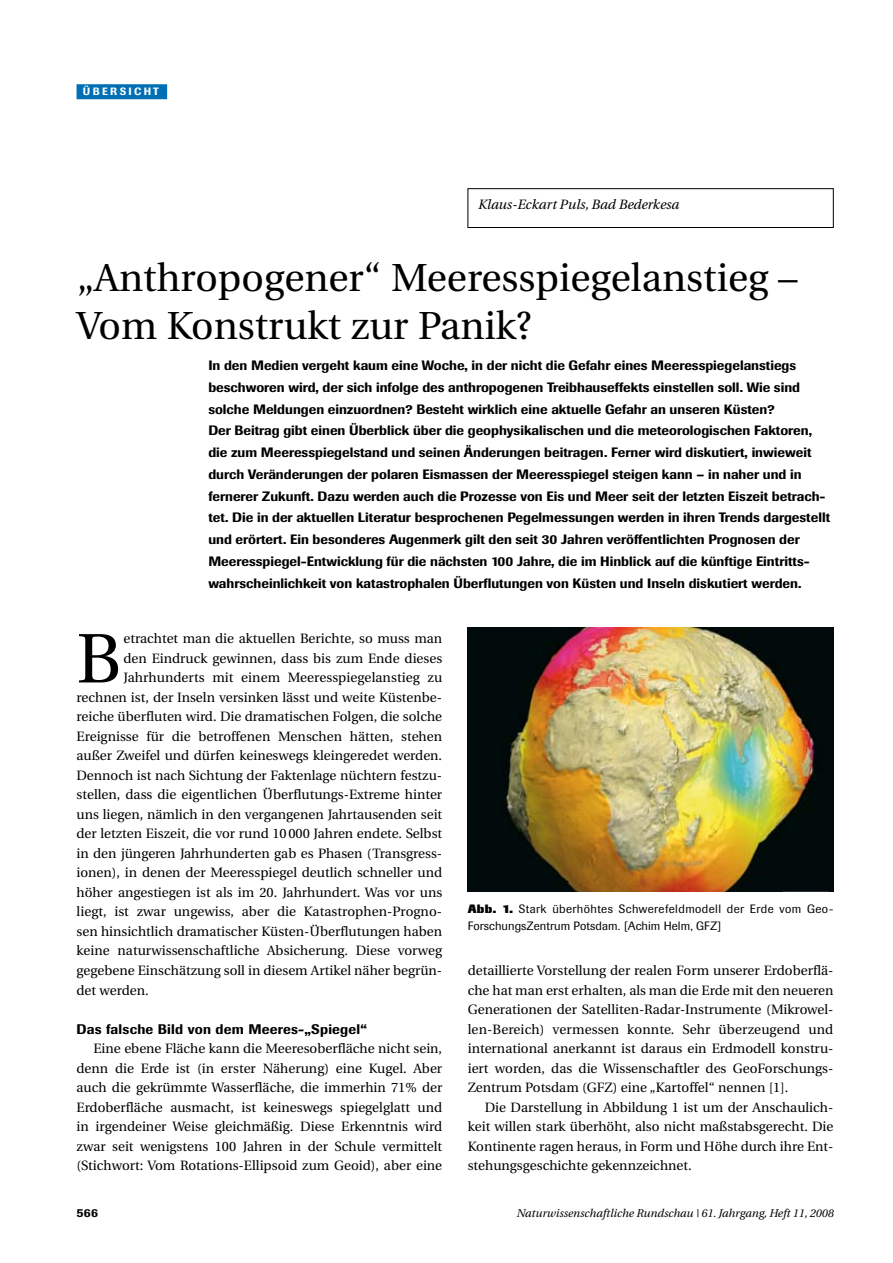
<style>
.page{position:relative;width:893px;height:1263px;background:#fff}
.page>*{position:absolute;margin:0;border:0;box-sizing:border-box;transform-origin:0 0}
.t1{font:69.9px "Utopia";color:#000}
.t2{font:39px/48px "Utopia";color:#000}
.t3{font:500 13.8px "Berthold Imago BQ";letter-spacing:.015em;color:#000}
.t4{font:13.5px/19.5px "Utopia";color:#000;text-align:justify}
.t5{font:500 13.5px/21.8px "Berthold Imago BQ";color:#000}
.t6{font:italic 13.5px "Utopia";color:#000}
.t7{font:12px/16.5px "Berthold Imago BQ";letter-spacing:.035em;color:#000}
.t8{font:500 12px "Berthold Imago BQ";color:#000}
.t9{font:italic 11.25px "Utopia";color:#000}
.t10{font:500 10.5px "Berthold Imago BQ";letter-spacing:.225em;color:#fff}
.s1{font-weight:800}
</style>
<div class="page">
<div style="left:77px;top:84px;width:90px;height:15px;background:#006fb4"></div>
<div style="left:468px;top:189px;width:365px;height:39px;border:1px solid #000"></div>
<img style="left:468px;top:627px;width:365px;height:265px">
<p class="t10" style="left:83px;top:85px;width:78px">ÜBERSICHT</p>
<p class="t6" style="left:478px;top:197px;width:202px">Klaus-Eckart Puls, Bad Bederkesa</p>
<h2 class="t2" style="left:77px;top:255px;width:722px">„Anthropogener“ Meeresspiegelanstieg –<br>Vom Konstrukt zur Panik?</h2>
<p class="t5" style="left:208px;top:355px;width:623px">In den Medien vergeht kaum eine Woche, in der nicht die Gefahr eines Meeresspiegelanstiegs beschworen wird, der sich infolge des anthropogenen Treibhauseffekts einstellen soll. Wie sind solche Meldungen einzuordnen? Besteht wirklich eine aktuelle Gefahr an unseren Küsten?<br>Der Beitrag gibt einen Überblick über die geophysikalischen und die meteorologischen Faktoren, die zum Meeresspiegelstand und seinen Änderungen beitragen. Ferner wird diskutiert, inwieweit durch Veränderungen der polaren Eismassen der Meeresspiegel steigen kann – in naher und in fernerer Zukunft. Dazu werden auch die Prozesse von Eis und Meer seit der letzten Eiszeit betrach&shy;tet. Die in der aktuellen Literatur besprochenen Pegelmessungen werden in ihren Trends dargestellt und erörtert. Ein besonderes Augenmerk gilt den seit 30 Jahren veröffentlichten Prognosen der Meeresspiegel-Entwicklung für die nächsten 100 Jahre, die im Hinblick auf die künftige Eintritts&shy;wahrscheinlichkeit von katastrophalen Überflutungen von Küsten und Inseln diskutiert werden.</p>
<h1 class="t1" style="left:77px;top:620px;width:47px">B</h1>
<p class="t4" style="left:123px;top:629px;width:320px">etrachtet man die aktuellen Berichte, so muss man</p>
<p class="t4" style="left:123px;top:649px;width:320px">den Eindruck gewinnen, dass bis zum Ende dieses</p>
<p class="t4" style="left:123px;top:668px;width:320px">Jahrhunderts mit einem Meeresspiegelanstieg zu</p>
<p class="t4" style="left:77px;top:688px;width:367px">rechnen ist, der Inseln versinken lässt und weite Küstenbe-</p>
<p class="t4" style="left:77px;top:707px;width:367px">reiche überfluten wird. Die dramatischen Folgen, die solche</p>
<p class="t4" style="left:77px;top:727px;width:367px">Ereignisse für die betroffenen Menschen hätten, stehen</p>
<p class="t4" style="left:77px;top:746px;width:367px">außer Zweifel und dürfen keineswegs kleingeredet werden.</p>
<p class="t4" style="left:77px;top:766px;width:367px">Dennoch ist nach Sichtung der Faktenlage nüchtern festzu-</p>
<p class="t4" style="left:77px;top:785px;width:367px">stellen, dass die eigentlichen Überflutungs-Extreme hinter</p>
<p class="t4" style="left:77px;top:805px;width:367px">uns liegen, nämlich in den vergangenen Jahrtausenden seit</p>
<p class="t4" style="left:77px;top:824px;width:367px">der letzten Eiszeit, die vor rund 10000 Jahren endete. Selbst</p>
<p class="t4" style="left:77px;top:844px;width:365px">in den jüngeren Jahrhunderten gab es Phasen (Transgress-</p>
<p class="t4" style="left:77px;top:863px;width:367px">ionen), in denen der Meeresspiegel deutlich schneller und</p>
<p class="t4" style="left:77px;top:883px;width:367px">höher angestiegen ist als im 20. Jahrhundert. Was vor uns</p>
<p class="t4" style="left:77px;top:902px;width:367px">liegt, ist zwar ungewiss, aber die Katastrophen-Progno-</p>
<p class="t4" style="left:77px;top:922px;width:367px">sen hinsichtlich dramatischer Küsten-Überflutungen haben</p>
<p class="t4" style="left:77px;top:941px;width:367px">keine naturwissenschaftliche Absicherung. Diese vorweg</p>
<p class="t4" style="left:77px;top:961px;width:367px">gegebene Einschätzung soll in diesem Artikel näher begrün-</p>
<p class="t4" style="left:77px;top:980px;width:74px">det werden.</p>
<p class="t3" style="left:77px;top:1020px;width:292px">Das falsche Bild von dem Meeres-„Spiegel“</p>
<p class="t4" style="left:77px;top:1039px;width:367px;text-indent:17px">Eine ebene Fläche kann die Meeresoberfläche nicht sein, denn die Erde ist (in erster Näherung) eine Kugel. Aber auch die gekrümmte Wasserfläche, die immerhin 71% der Erdoberfläche ausmacht, ist keineswegs spiegelglatt und in irgendeiner Weise gleichmäßig. Diese Erkenntnis wird zwar seit wenigstens 100 Jahren in der Schule vermittelt (Stichwort: Vom Rotations-Ellipsoid zum Geoid), aber eine</p>
<p class="t7" style="left:468px;top:901px;width:367px"><span class="s1">Abb. 1.</span> Stark überhöhtes Schwerefeldmodell der Erde vom Geo-<br>ForschungsZentrum Potsdam. [Achim Helm, GFZ]</p>
<p class="t4" style="left:468px;top:961px;width:367px">detaillierte Vorstellung der realen Form unserer Erdoberflä&shy;che hat man erst erhalten, als man die Erde mit den neueren Generationen der Satelliten-Radar-Instrumente (Mikrowel&shy;len-Bereich) vermessen konnte. Sehr überzeugend und international anerkannt ist daraus ein Erdmodell konstru&shy;iert worden, das die Wissenschaftler des GeoForschungs-Zentrum Potsdam (GFZ) eine „Kartoffel“ nennen [1].</p>
<p class="t4" style="left:468px;top:1097px;width:367px;text-indent:17px">Die Darstellung in Abbildung 1 ist um der Anschaulich&shy;keit willen stark überhöht, also nicht maßstabsgerecht. Die Kontinente ragen heraus, in Form und Höhe durch ihre Ent&shy;stehungsgeschichte gekennzeichnet.</p>
<p class="t8" style="left:77px;top:1206px;width:23px">566</p>
<p class="t9" style="left:517px;top:1207px;width:318px">Naturwissenschaftliche Rundschau | 61. Jahrgang, Heft 11, 2008</p>
</div>
